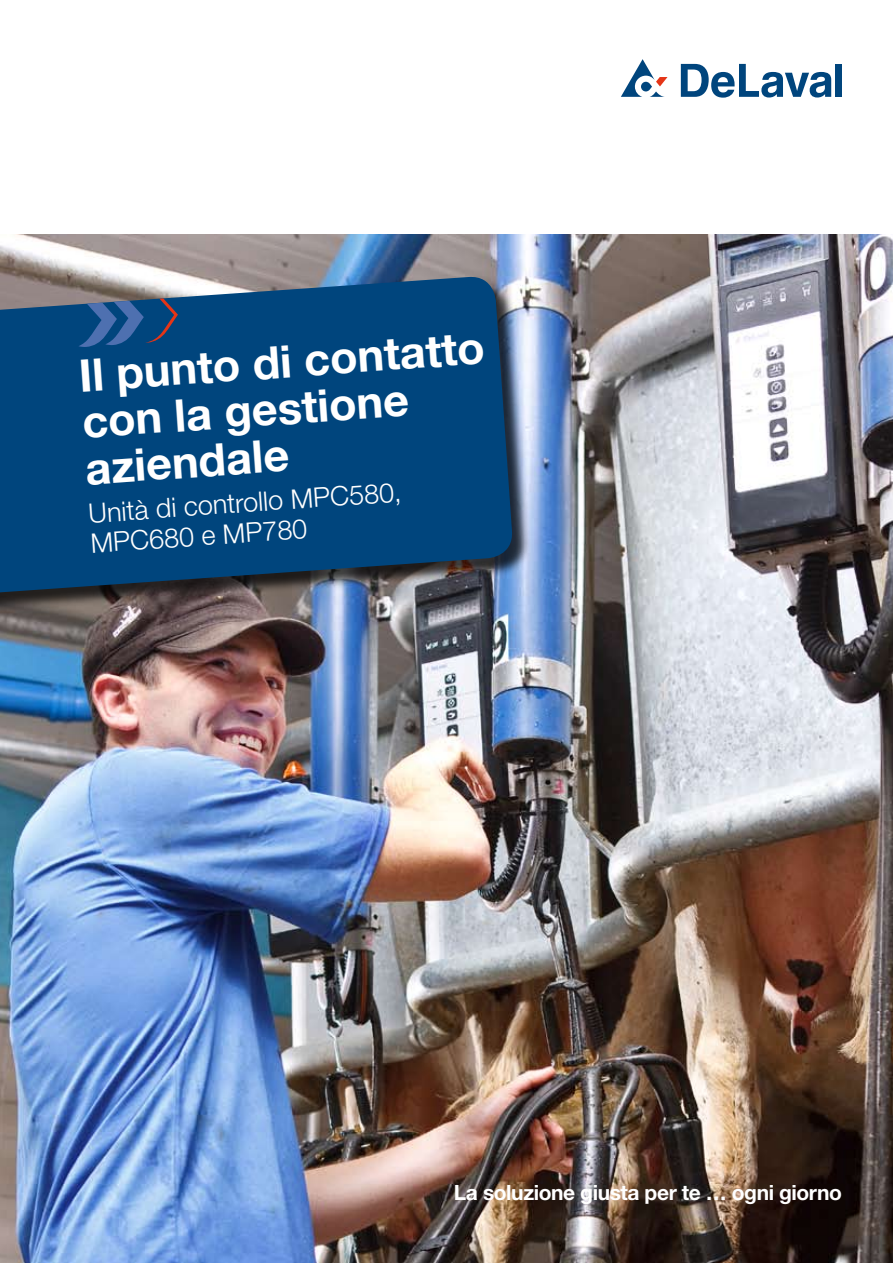
<style>
.page{position:relative;width:893px;height:1263px;background:#fff}
.page>*{position:absolute;margin:0;border:0;box-sizing:border-box;transform-origin:0 0}
.t1{font:700 45px/46.5px "Helvetica Neue LT Std";color:#fff}
.t2{font:300 27px/30px "Helvetica Neue LT Std";color:#fff}
.t3{font:700 21px "Helvetica Neue LT Std";letter-spacing:-.02em;color:#fff}
</style>
<div class="page">
<img style="left:0;top:234px;width:893px;height:1029px">
<div style="left:0;top:279px;width:541px;height:344px;background:#000;opacity:.75"></div>
<svg style="left:0;top:275px;width:514px;height:321px;fill:#00457d"></svg>
<svg style="left:78px;top:298px;width:100px;height:49px"></svg>
<div style="left:836px;top:64px;width:6px;height:33px;background:#00457d"></div>
<svg style="left:681px;top:64px;width:150px;height:34px"></svg>
<svg style="left:621px;top:59px;width:46px;height:38px"></svg>
<p class="t1" style="left:77px;top:352px;width:408px;rotate:-4deg">Il punto di contatto con la gestione aziendale</p>
<p class="t2" style="left:88px;top:498px;width:315px;rotate:-4deg">Unità di controllo MPC580,<br>MPC680 e MP780</p>
<p class="t3" style="left:454px;top:1179px;width:389px">La soluzione giusta per te … ogni giorno</p>
</div>
